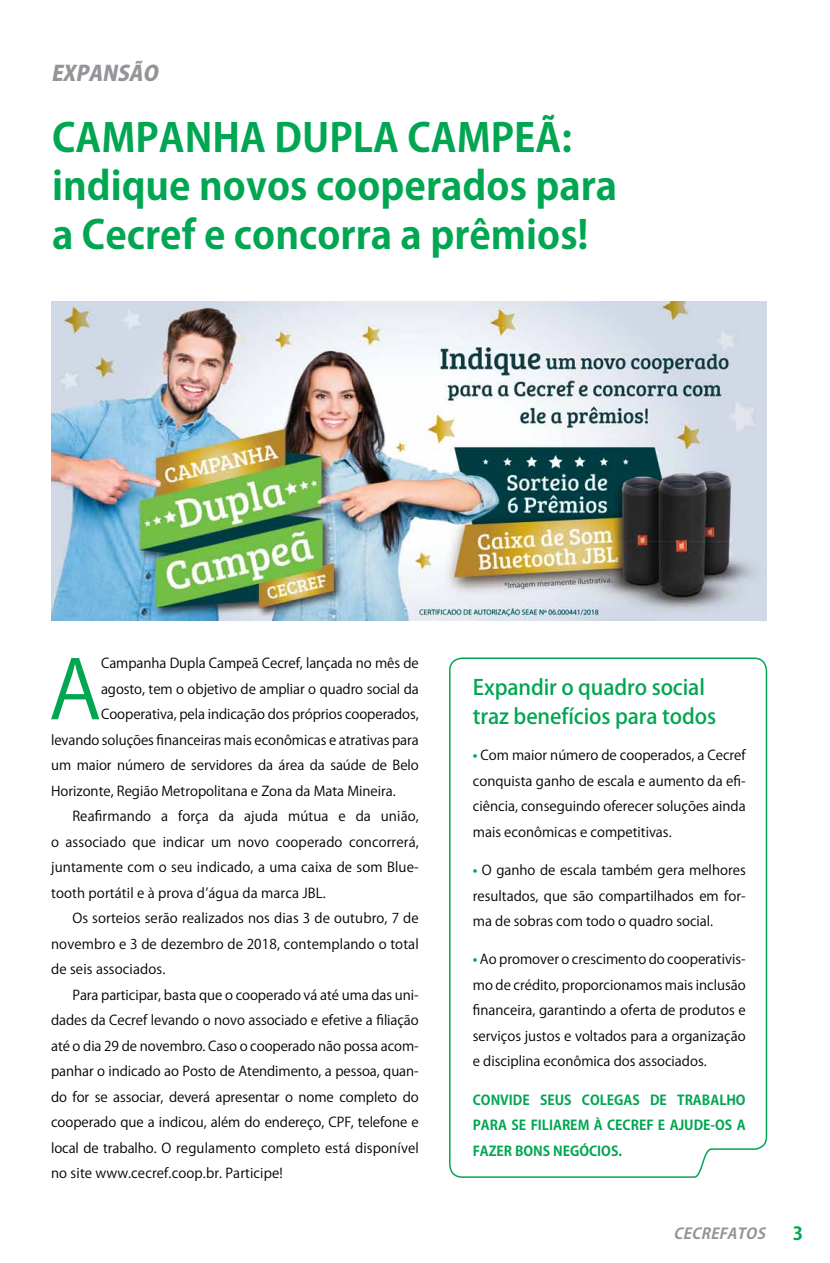
<style>
.page{position:relative;width:830px;height:1263px;background:#fff}
.page>*{position:absolute;margin:0;border:0;box-sizing:border-box;transform-origin:0 0}
.t1{font:80.4px "Koz Go Pro";color:#00a651}
.t2{font:700 39px/48px "Koz Go Pro";color:#00a651}
.t3{font:500 21px/28.5px "Koz Go Pro";letter-spacing:-.005em;color:#00a651}
.t4{font:italic 800 21px "Koz Go Pro";color:#939598}
.t5{font:700 18px "Koz Go Pro";color:#00a651}
.t6{font:italic 700 15px "Koz Go Pro";color:#939598}
.t7{font:13.5px/25.5px "Koz Go Pro";color:#000;text-align:justify}
.t8{font:700 13.5px "Koz Go Pro";color:#00a651}
.s1{font-weight:700;color:#00a651}
</style>
<div class="page">
<svg style="left:449px;top:657px;width:318px;height:521px"></svg>
<img style="left:51px;top:301px;width:714px;height:319px">
<h3 class="t4" style="left:51px;top:59px;width:113px">EXPANSÃO</h3>
<h2 class="t2" style="left:52px;top:117px;width:566px">CAMPANHA DUPLA CAMPEÃ:<br>INDIQUE NOVOS COOPERADOS PARA<br>A CECREF E CONCORRA A PRÊMIOS!</h2>
<h1 class="t1" style="left:49px;top:638px;width:54px">A</h1>
<p class="t7" style="left:101px;top:651px;width:319px">Campanha Dupla Campeã Cecref, lançada no mês de</p>
<p class="t7" style="left:101px;top:676px;width:319px">agosto, tem o objetivo de ampliar o quadro social da</p>
<p class="t7" style="left:101px;top:702px;width:319px">Cooperativa, pela indicação dos próprios cooperados,</p>
<p class="t7" style="left:51px;top:727px;width:369px">levando soluções financeiras mais econômicas e atrativas para</p>
<p class="t7" style="left:51px;top:753px;width:369px">um maior número de servidores da área da saúde de Belo</p>
<p class="t7" style="left:51px;top:778px;width:346px">Horizonte, Região Metropolitana e Zona da Mata Mineira.</p>
<p class="t7" style="left:72px;top:804px;width:348px">Reafirmando a força da ajuda mútua e da união,</p>
<p class="t7" style="left:51px;top:829px;width:369px">o associado que indicar um novo cooperado concorrerá,</p>
<p class="t7" style="left:51px;top:855px;width:369px">juntamente com o seu indicado, a uma caixa de som Blue-</p>
<p class="t7" style="left:51px;top:880px;width:276px">tooth portátil e à prova d’água da marca JBL.</p>
<p class="t7" style="left:72px;top:906px;width:348px">Os sorteios serão realizados nos dias 3 de outubro, 7 de</p>
<p class="t7" style="left:51px;top:931px;width:369px">novembro e 3 de dezembro de 2018, contemplando o total</p>
<p class="t7" style="left:51px;top:957px;width:116px">de seis associados.</p>
<p class="t7" style="left:72px;top:982px;width:348px">Para participar, basta que o cooperado vá até uma das uni-</p>
<p class="t7" style="left:51px;top:1008px;width:369px">dades da Cecref levando o novo associado e efetive a filiação</p>
<p class="t7" style="left:51px;top:1033px;width:369px">até o dia 29 de novembro. Caso o cooperado não possa acom-</p>
<p class="t7" style="left:51px;top:1059px;width:369px">panhar o indicado ao Posto de Atendimento, a pessoa, quan-</p>
<p class="t7" style="left:51px;top:1084px;width:369px">do for se associar, deverá apresentar o nome completo do</p>
<p class="t7" style="left:51px;top:1110px;width:369px">cooperado que a indicou, além do endereço, CPF, telefone e</p>
<p class="t7" style="left:51px;top:1135px;width:369px">local de trabalho. O regulamento completo está disponível</p>
<p class="t7" style="left:51px;top:1161px;width:233px">no site www.cecref.coop.br. Participe!</p>
<h3 class="t3" style="left:472px;top:674px;width:245px">Expandir o quadro social traz benefícios para todos</h3>
<p class="t7" style="left:472px;top:743px;width:274px"><span class="s1">•</span> Com maior número de cooperados, a Cecref conquista ganho de escala e aumento da efi&shy;ciência, conseguindo oferecer soluções ainda mais econômicas e competitivas.</p>
<p class="t7" style="left:472px;top:858px;width:274px"><span class="s1">•</span> O ganho de escala também gera melhores resultados, que são compartilhados em for&shy;ma de sobras com todo o quadro social.</p>
<p class="t7" style="left:472px;top:947px;width:274px"><span class="s1">•</span> Ao promover o crescimento do cooperativis&shy;mo de crédito, proporcionamos mais inclusão financeira, garantindo a oferta de produtos e serviços justos e voltados para a organização e disciplina econômica dos associados.</p>
<p class="t8" style="left:472px;top:1091px;width:10px">CON</p>
<p class="t8" style="left:500px;top:1091px;width:17px">VIDE</p>
<p class="t8" style="left:540px;top:1091px;width:9px">SEUS</p>
<p class="t8" style="left:581px;top:1091px;width:10px">COLEGAS</p>
<p class="t8" style="left:649px;top:1091px;width:9px">DE</p>
<p class="t8" style="left:677px;top:1091px;width:43px">TRABALHO</p>
<p class="t8" style="left:472px;top:1116px;width:10px">PARA</p>
<p class="t8" style="left:511px;top:1116px;width:28px">SE FILIAREM</p>
<p class="t8" style="left:593px;top:1116px;width:30px">À CECREF</p>
<p class="t8" style="left:657px;top:1116px;width:21px">E AJUDE</p>
<p class="t8" style="left:710px;top:1116px;width:35px">-OS A</p>
<p class="t8" style="left:472px;top:1142px;width:9px">FAZER</p>
<p class="t8" style="left:515px;top:1142px;width:19px">BONS</p>
<p class="t8" style="left:553px;top:1142px;width:10px">NEG</p>
<p class="t8" style="left:579px;top:1142px;width:18px">ÓCIOS</p>
<p class="t8" style="left:618px;top:1142px;width:5px">.</p>
<p class="t6" style="left:673px;top:1223px;width:97px">CECREFATOS</p>
<h3 class="t5" style="left:792px;top:1221px;width:12px">3</h3>
</div>
